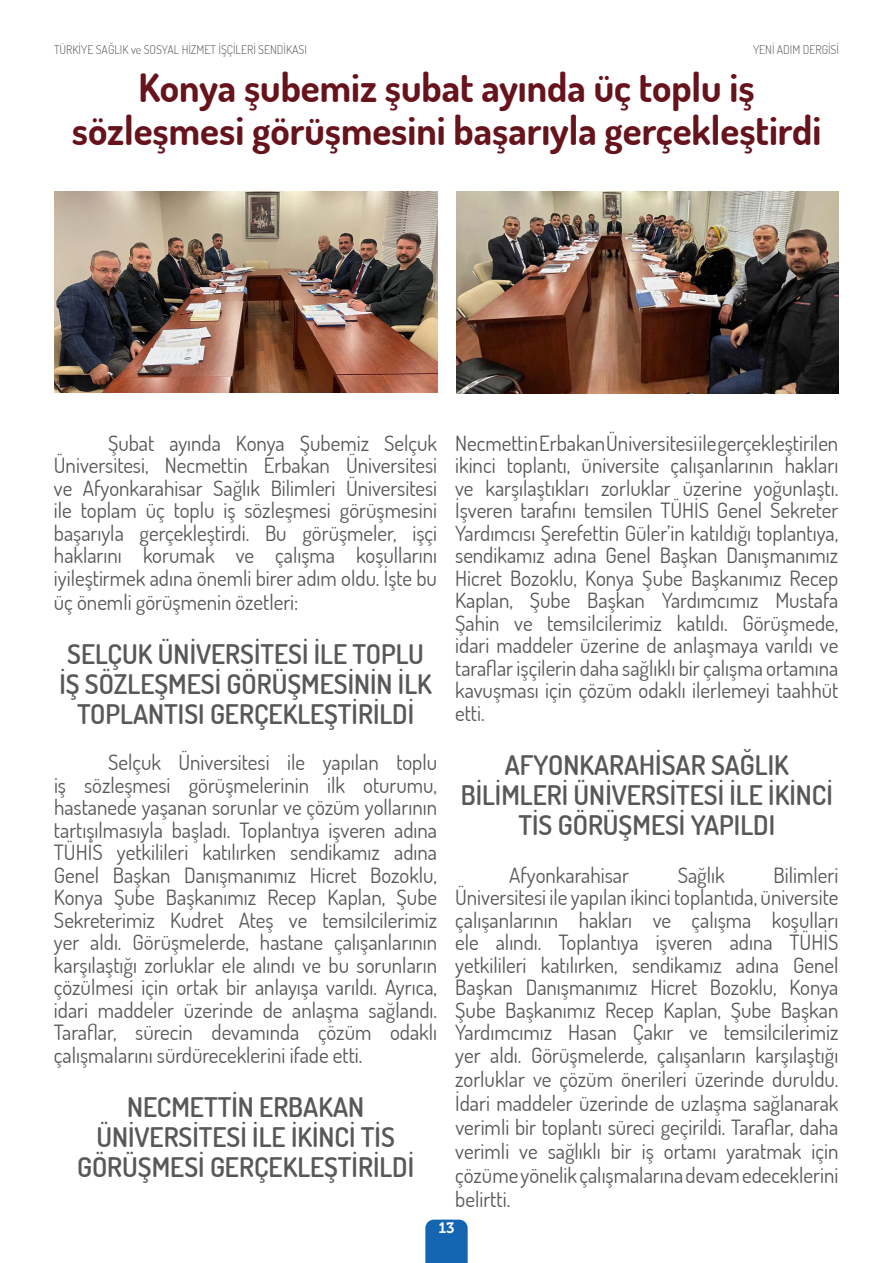
<style>
.page{position:relative;width:893px;height:1263px;background:#fff}
.page>*{position:absolute;margin:0;border:0;box-sizing:border-box;transform-origin:0 0}
.t1{font:700 39px/43.5px "Dosis";color:#67131c;text-align:center}
.t2{font:600 27px/30px "Dosis";color:#57585a;text-align:center}
.t3{font:21px/22.5px "Dosis";color:#57585a;text-align:justify}
.t4{font:15px "Museo 700";color:#fff}
.t5{font:300 12px "Dosis";color:#57585a}
</style>
<div class="page">
<svg style="left:425px;top:1219px;width:43px;height:44px;background:#1f6cb5"></svg>
<img style="left:54px;top:192px;width:383px;height:200px">
<img style="left:456px;top:191px;width:382px;height:202px">
<p class="t5" style="left:54px;top:41px;width:254px">TÜRKİYE SAĞLIK ve SOSYAL HİZMET İŞÇİLERİ SENDİKASI</p>
<p class="t5" style="left:753px;top:42px;width:87px">YENİ ADIM DERGİSİ</p>
<h1 class="t1" style="left:72px;top:64px;width:751px">Konya şubemiz şubat ayında üç toplu iş sözleşmesi görüşmesini başarıyla gerçekleştirdi</h1>
<p class="t3" style="left:54px;top:431px;width:385px;text-indent:54px">Şubat ayında Konya Şubemiz Selçuk Üniversitesi, Necmettin Erbakan Üniversitesi ve Afyonkarahisar Sağlık Bilimleri Üniversitesi ile toplam üç toplu iş sözleşmesi görüşmesini başarıyla gerçekleştirdi. Bu görüşmeler, işçi haklarını korumak ve çalışma koşullarını iyileştirmek adına önemli birer adım oldu. İşte bu üç önemli görüşmenin özetleri:</p>
<p class="t2" style="left:59px;top:637px;width:374px">SELÇUK ÜNİVERSİTESİ İLE TOPLU<br>İŞ SÖZLEŞMESİ GÖRÜŞMESİNİN İLK<br>TOPLANTISI GERÇEKLEŞTİRİLDİ</p>
<p class="t3" style="left:54px;top:750px;width:385px;text-indent:54px">Selçuk Üniversitesi ile yapılan toplu iş sözleşmesi görüşmelerinin ilk oturumu, hastanede yaşanan sorunlar ve çözüm yollarının tartışılmasıyla başladı. Toplantıya işveren adına TÜHİS yetkilileri katılırken sendikamız adına Genel Başkan Danışmanımız Hicret Bozoklu, Konya Şube Başkanımız Recep Kaplan, Şube Sekreterimiz Kudret Ateş ve temsilcilerimiz yer aldı. Görüşmelerde, hastane çalışanlarının karşılaştığı zorluklar ele alındı ve bu sorunların çözülmesi için ortak bir anlayışa varıldı. Ayrıca, idari maddeler üzerinde de anlaşma sağlandı.<br>Taraflar, sürecin devamında çözüm odaklı çalışmalarını sürdüreceklerini ifade etti.</p>
<p class="t2" style="left:77px;top:1090px;width:339px">NECMETTİN ERBAKAN<br>ÜNİVERSİTESİ İLE İKİNCİ TİS<br>GÖRÜŞMESİ GERÇEKLEŞTİRİLDİ</p>
<p class="t3" style="left:455px;top:431px;width:385px">NecmettinErbakanÜniversitesiilegerçekleştirilen ikinci toplantı, üniversite çalışanlarının hakları ve karşılaştıkları zorluklar üzerine yoğunlaştı.<br>İşveren tarafını temsilen TÜHİS Genel Sekreter Yardımcısı Şerefettin Güler’in katıldığı toplantıya, sendikamız adına Genel Başkan Danışmanımız Hicret Bozoklu, Konya Şube Başkanımız Recep Kaplan, Şube Başkan Yardımcımız Mustafa Şahin ve temsilcilerimiz katıldı. Görüşmede, idari maddeler üzerine de anlaşmaya varıldı ve taraflar işçilerin daha sağlıklı bir çalışma ortamına kavuşması için çözüm odaklı ilerlemeyi taahhüt etti.</p>
<p class="t2" style="left:461px;top:748px;width:374px">AFYONKARAHİSAR SAĞLIK<br>BİLİMLERİ ÜNİVERSİTESİ İLE İKİNCİ<br>TİS GÖRÜŞMESİ YAPILDI</p>
<p class="t3" style="left:509px;top:863px;width:121px">Afyonkarahisar</p>
<p class="t3" style="left:678px;top:863px;width:48px">Sağlık</p>
<p class="t3" style="left:455px;top:862px;width:385px;line-height:23.1px;text-indent:318px">Bilimleri Üniversitesi ile yapılan ikinci toplantıda, üniversite çalışanlarının hakları ve çalışma koşulları ele alındı. Toplantıya işveren adına TÜHİS yetkilileri katılırken, sendikamız adına Genel Başkan Danışmanımız Hicret Bozoklu, Konya Şube Başkanımız Recep Kaplan, Şube Başkan Yardımcımız Hasan Çakır ve temsilcilerimiz yer aldı. Görüşmelerde, çalışanların karşılaştığı zorluklar ve çözüm önerileri üzerinde duruldu.<br>İdari maddeler üzerinde de uzlaşma sağlanarak verimli bir toplantı süreci geçirildi. Taraflar, daha verimli ve sağlıklı bir iş ortamı yaratmak için çözümeyönelikçalışmalarınadevamedeceklerini belirtti.</p>
<p class="t4" style="left:438px;top:1219px;width:18px">13</p>
</div>
